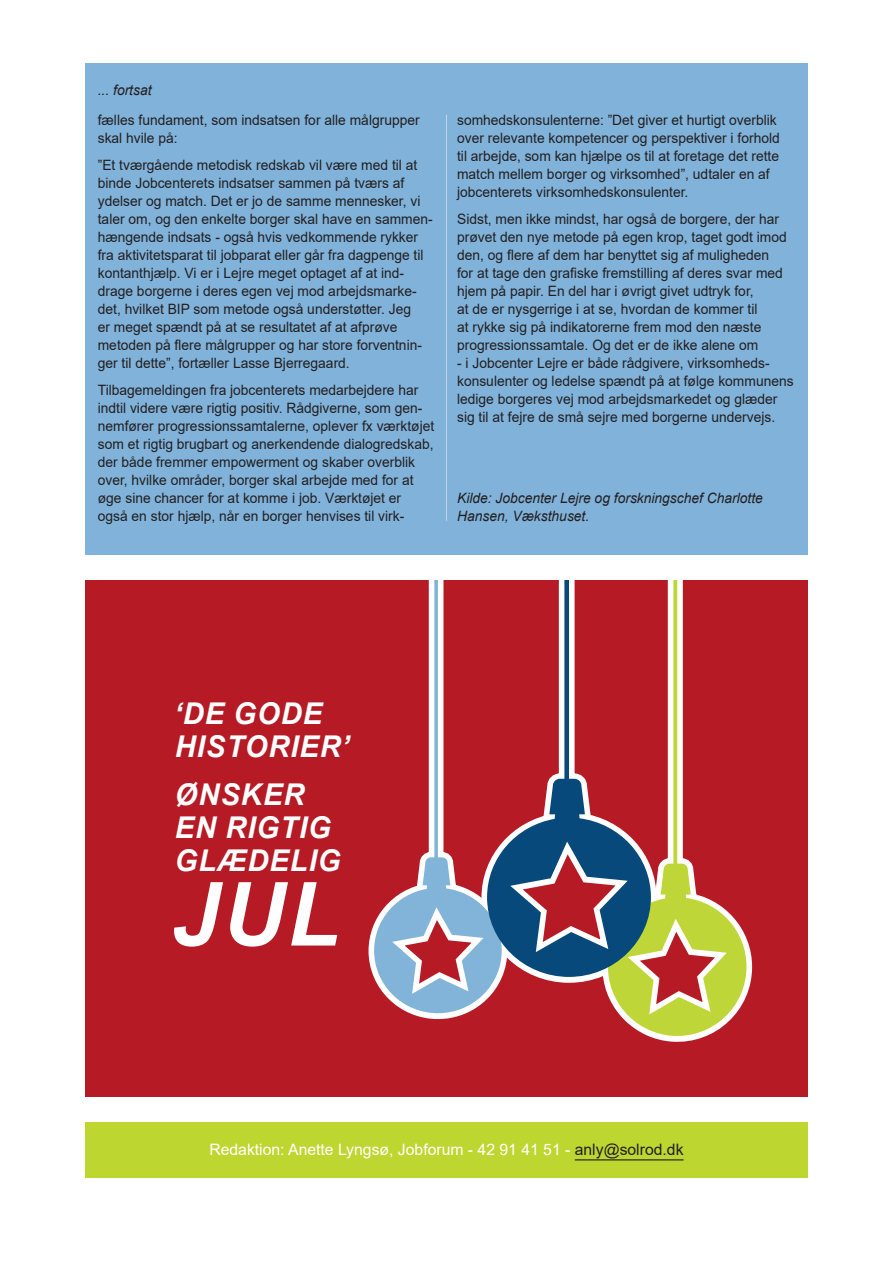
<style>
.page{position:relative;width:893px;height:1263px;background:#fff}
.page>*{position:absolute;margin:0;border:0;box-sizing:border-box;transform-origin:0 0}
.Overskrift_-_HVID{font:italic 700 88.5px "Arial";color:#fff}
.Overskrift_-_HVID-2{font:italic 700 30px/33px "Arial";letter-spacing:.035em;color:#fff}
.t1{font:15.75px "Arial";color:#fff}
.Brødtekst_-_SORT{font:14.25px/18px "Arial";color:#231f20}
.Kildeangivelse_-_SOR{font:italic 14.25px/18px "Arial";color:#231f20}
.s1{color:#231f20}
</style>
<div class="page">
<div style="left:85px;top:64px;width:723px;height:491px;background:#80b2da"></div>
<hr style="left:446px;top:115px;width:1px;height:406px;background:#bcd5ec">
<div style="left:85px;top:580px;width:723px;height:517px;background:#b61a25"></div>
<svg style="left:657px;top:937px;width:96px;height:105px"></svg>
<svg style="left:368px;top:924px;width:99px;height:96px"></svg>
<svg style="left:605px;top:580px;width:141px;height:459px"></svg>
<svg style="left:374px;top:580px;width:128px;height:433px"></svg>
<svg style="left:487px;top:580px;width:164px;height:397px"></svg>
<div style="left:85px;top:1123px;width:723px;height:55px;background:#bed630"></div>
<hr style="left:575px;top:1159px;width:109px;height:1px;background:#231f20">
<p class="Kildeangivelse_-_SOR" style="left:98px;top:82px;width:55px">... fortsat</p>
<p class="Brødtekst_-_SORT" style="left:98px;top:111px;width:323px">fælles fundament, som indsatsen for alle målgrupper skal hvile på:</p>
<p class="Brødtekst_-_SORT" style="left:98px;top:156px;width:336px">”Et tværgående metodisk redskab vil være med til at binde Jobcenterets indsatser sammen på tværs af ydelser og match. Det er jo de samme mennesker, vi taler om, og den enkelte borger skal have en sammen&shy;hængende indsats - også hvis vedkommende rykker fra aktivitetsparat til jobparat eller går fra dagpenge til kontanthjælp. Vi er i Lejre meget optaget af at ind&shy;drage borgerne i deres egen vej mod arbejdsmarke&shy;det, hvilket BIP som metode også understøtter. Jeg<br>er meget spændt på at se resultatet af at afprøve metoden på flere målgrupper og har store forventnin&shy;ger til dette”, fortæller Lasse Bjerregaard.</p>
<p class="Brødtekst_-_SORT" style="left:98px;top:381px;width:338px">Tilbagemeldingen fra jobcenterets medarbejdere har indtil videre være rigtig positiv. Rådgiverne, som gen&shy;nemfører progressionssamtalerne, oplever fx værktøjet som et rigtig brugbart og anerkendende dialogredskab, der både fremmer empowerment og skaber overblik over, hvilke områder, borger skal arbejde med for at øge sine chancer for at komme i job. Værktøjet er også en stor hjælp, når en borger henvises til virk-</p>
<p class="Brødtekst_-_SORT" style="left:457px;top:111px;width:324px">somhedskonsulenterne: ”Det giver et hurtigt overblik over relevante kompetencer og perspektiver i forhold til arbejde, som kan hjælpe os til at foretage det rette match mellem borger og virksomhed”, udtaler en af jobcenterets virksomhedskonsulenter.</p>
<p class="Brødtekst_-_SORT" style="left:457px;top:210px;width:331px">Sidst, men ikke mindst, har også de borgere, der har prøvet den nye metode på egen krop, taget godt imod den, og flere af dem har benyttet sig af muligheden for at tage den grafiske fremstilling af deres svar med hjem på papir. En del har i øvrigt givet udtryk for,<br>at de er nysgerrige i at se, hvordan de kommer til<br>at rykke sig på indikatorerne frem mod den næste progressionssamtale. Og det er de ikke alene om</p>
<p class="Brødtekst_-_SORT" style="left:457px;top:354px;width:338px">- i Jobcenter Lejre er både rådgivere, virksomheds&shy;konsulenter og ledelse spændt på at følge kommunens ledige borgeres vej mod arbejdsmarkedet og glæder sig til at fejre de små sejre med borgerne undervejs.</p>
<p class="Kildeangivelse_-_SOR" style="left:457px;top:489px;width:307px">Kilde: Jobcenter Lejre og forskningschef Charlotte<br>Hansen, Væksthuset.</p>
<p class="Overskrift_-_HVID-2" style="left:174px;top:697px;width:177px">‘DE GODE<br>HISTORIER’</p>
<p class="Overskrift_-_HVID-2" style="left:175px;top:778px;width:167px">ØNSKER<br>EN RIGTIG<br>GLÆDELIG</p>
<p class="Overskrift_-_HVID" style="left:172px;top:855px;width:170px">JUL</p>
<p class="t1" style="left:209px;top:1139px;width:476px">Redaktion: Anette Lyngsø, Jobforum - 42 91 41 51 - <span class="s1">anly@solrod.dk</span></p>
</div>
